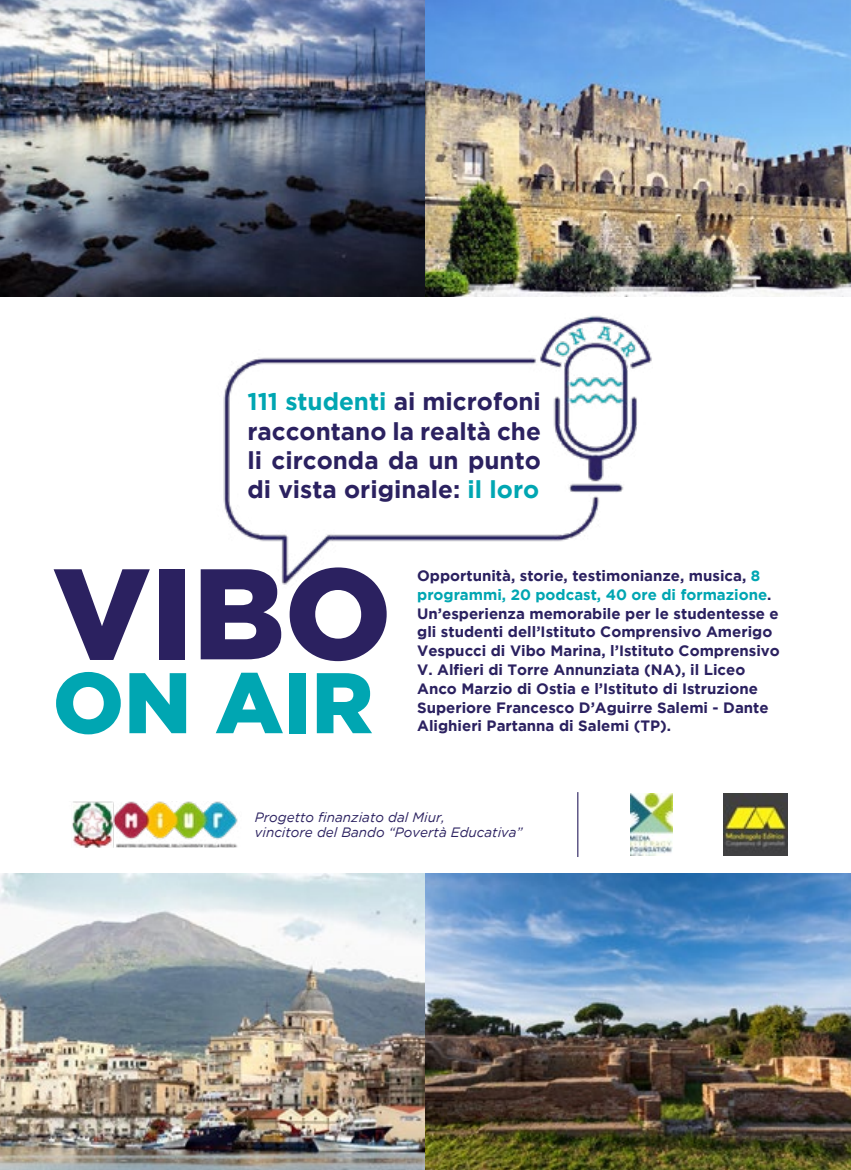
<style>
.page{position:relative;width:851px;height:1170px;background:#fff}
.page>*{position:absolute;margin:0;border:0;box-sizing:border-box;transform-origin:0 0}
.t1{font:900 128.55px "Gotham";color:#2b2160}
.t2{font:900 85.8px "Gotham";color:#00a6b2}
.t3{font:700 24.3px/29.1px "Gotham";color:#2b2160;text-align:justify}
.t4{font:700 15px/18.8px "Gotham";color:#2b2160}
.t5{font:italic 13.5px/15px "Gotham";color:#2b2160}
.s1{color:#00a6b2}
</style>
<div class="page">
<img style="left:194px;top:296px;width:458px;height:289px">
<img style="left:0;top:873px;width:425px;height:296px">
<img style="left:425px;top:873px;width:425px;height:296px">
<img style="left:0;top:0;width:425px;height:296px">
<img style="left:425px;top:0;width:425px;height:296px">
<img style="left:72px;top:801px;width:166px;height:46px">
<img style="left:723px;top:793px;width:64px;height:62px">
<img style="left:630px;top:793px;width:42px;height:62px">
<hr style="left:577px;top:792px;width:1px;height:65px;background:#2b2160">
<h3 class="t3" style="left:247px;top:386px;width:295px"><span class="s1">111 studenti</span> ai microfoni raccontano la realtà che li circonda da un punto di vista originale: <span class="s1">il loro</span></h3>
<h1 class="t1" style="left:53px;top:539px;width:340px">VIBO</h1>
<h2 class="t2" style="left:53px;top:653px;width:322px">ON AIR</h2>
<p class="t4" style="left:417px;top:566px;width:364px">Opportunità, storie, testimonianze, musica, <span class="s1">8 programmi, 20 podcast, 40 ore di formazione</span>.<br>Un’esperienza memorabile per le studentesse e gli studenti dell’Istituto Comprensivo Amerigo Vespucci di Vibo Marina, l’Istituto Comprensivo V. Alfieri di Torre Annunziata (NA), il Liceo Anco Marzio di Ostia e l’Istituto di Istruzione Superiore Francesco D’Aguirre Salemi - Dante Alighieri Partanna di Salemi (TP).</p>
<p class="t5" style="left:255px;top:809px;width:269px">Progetto finanziato dal Miur,<br>vincitore del Bando “Povertà Educativa”</p>
</div>
